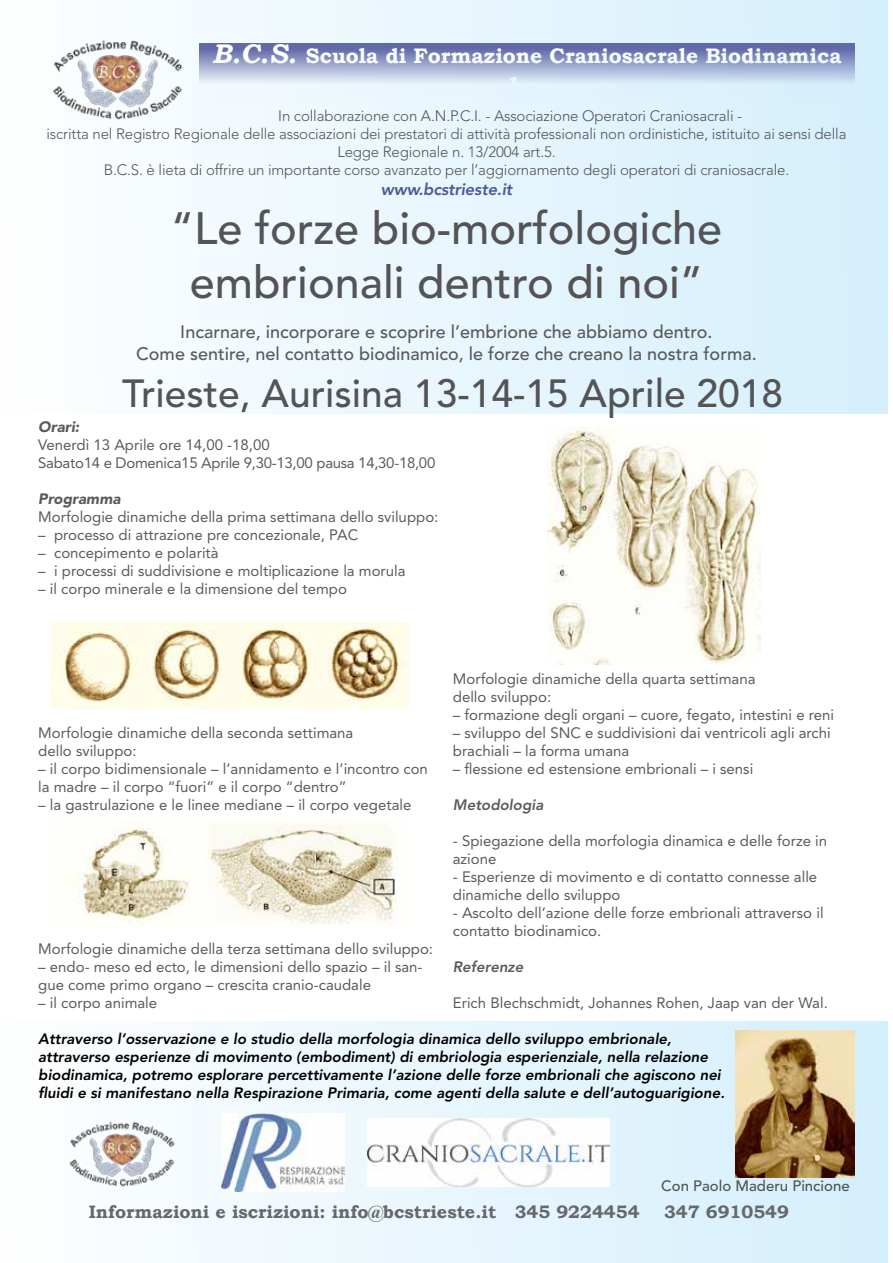
<style>
.page{position:relative;width:893px;height:1263px;background:#fff}
.page>*{position:absolute;margin:0;border:0;box-sizing:border-box;transform-origin:0 0}
.t1{font:500 45px/54px "Avenir";color:#545456;text-align:center}
.t2{font:500 39px "Avenir";color:#545456}
.t3{font:700 21px "Bookman Old Style";color:#fff}
.t4{font:500 18px/21.6px "Avenir";color:#58595b;text-align:center}
.t5{font:700 18px "Bookman Old Style";color:#67686b}
.t6{font:italic 800 16.5px "Avenir";letter-spacing:-.01em;color:#4b589d}
.t7{font:15px/18px "Avenir";color:#5a5b5d}
.t8{font:italic 800 15px/18px "Avenir";color:#000}
.t9{font:300 15px "Avenir";letter-spacing:-.01em;color:#545456}
.t10{font:15px/18px "Avenir";letter-spacing:-.02em;color:#5a5b5d}
.t11{font:500 15px "Avenir";color:#515254}
.t12{font:italic 800 15px "Avenir";color:#5a5b5d}
.t13{font:italic 900 15px "Avenir";color:#5a5b5d}
.s1{font-style:italic;font-size:27px}
</style>
<div class="page">
<div style="left:0;top:1021px;width:887px;height:242px;background:linear-gradient(to right,#feffff,#d3edfa)"></div>
<div style="left:0;top:0;width:887px;height:413px;background:linear-gradient(to right,#fefefe,#d4effc)"></div>
<img style="left:221px;top:1114px;width:124px;height:77px">
<img style="left:367px;top:1119px;width:242px;height:67px">
<svg style="left:204px;top:44px;width:651px;height:55px;background:#aebbd9"></svg>
<img style="left:36px;top:28px;width:168px;height:100px">
<img style="left:56px;top:1112px;width:137px;height:81px">
<img style="left:51px;top:623px;width:357px;height:85px">
<img style="left:76px;top:820px;width:321px;height:104px">
<img style="left:547px;top:427px;width:213px;height:238px">
<img style="left:735px;top:1030px;width:120px;height:147px">
<h3 class="t3" style="left:212px;top:43px;width:631px"><span class="s1">B.C.S.</span> Scuola di Formazione Craniosacrale Biodinamica</h3>
<p class="t9" style="left:278px;top:107px;width:465px">In collaborazione con A.N.P.C.I. - Associazione Operatori Craniosacrali -</p>
<p class="t9" style="left:46px;top:125px;width:802px">iscritta nel Registro Regionale delle associazioni dei prestatori di attività professionali non ordinistiche, istituito ai sensi della</p>
<p class="t9" style="left:337px;top:143px;width:220px">Legge Regionale n. 13/2004 art.5.</p>
<p class="t9" style="left:104px;top:161px;width:687px">B.C.S. è lieta di offrire un importante corso avanzato per l’aggiornamento degli operatori di craniosacrale.</p>
<p class="t6" style="left:381px;top:179px;width:133px">www.bcstrieste.it</p>
<h1 class="t1" style="left:171px;top:203px;width:553px">“Le forze bio-morfologiche embrionali dentro di noi”</h1>
<p class="t4" style="left:136px;top:321px;width:622px">Incarnare, incorporare e scoprire l’embrione che abbiamo dentro.<br>Come sentire, nel contatto biodinamico, le forze che creano la nostra forma.</p>
<h2 class="t2" style="left:122px;top:371px;width:663px">Trieste, Aurisina 13-14-15 Aprile 2018</h2>
<p class="t13" style="left:38px;top:418px;width:43px">Orari:</p>
<p class="t10" style="left:38px;top:436px;width:399px">Venerdì 13 Aprile ore 14,00 -18,00<br>Sabato14 e Domenica15 Aprile 9,30-13,00 pausa 14,30-18,00</p>
<p class="t13" style="left:38px;top:490px;width:84px">Programma</p>
<p class="t7" style="left:38px;top:508px;width:402px">Morfologie dinamiche della prima settimana dello sviluppo:</p>
<p class="t7" style="left:38px;top:526px;width:321px">– processo di attrazione pre concezionale, PAC</p>
<p class="t7" style="left:38px;top:544px;width:182px">– concepimento e polarità</p>
<p class="t7" style="left:38px;top:562px;width:369px">– i processi di suddivisione e moltiplicazione la morula</p>
<p class="t7" style="left:38px;top:580px;width:310px">– il corpo minerale e la dimensione del tempo</p>
<p class="t7" style="left:38px;top:724px;width:317px">Morfologie dinamiche della seconda settimana dello sviluppo:</p>
<p class="t7" style="left:38px;top:760px;width:391px">– il corpo bidimensionale – l’annidamento e l’incontro con la madre – il corpo “fuori” e il corpo “dentro”</p>
<p class="t7" style="left:38px;top:796px;width:375px">– la gastrulazione e le linee mediane – il corpo vegetale</p>
<p class="t7" style="left:38px;top:940px;width:396px">Morfologie dinamiche della terza settimana dello sviluppo:</p>
<p class="t7" style="left:38px;top:958px;width:386px">– endo- meso ed ecto, le dimensioni dello spazio – il san&shy;gue come primo organo – crescita cranio-caudale</p>
<p class="t7" style="left:38px;top:994px;width:120px">– il corpo animale</p>
<p class="t7" style="left:453px;top:670px;width:304px">Morfologie dinamiche della quarta settimana dello sviluppo:</p>
<p class="t7" style="left:453px;top:706px;width:383px">– formazione degli organi – cuore, fegato, intestini e reni</p>
<p class="t7" style="left:453px;top:724px;width:379px">– sviluppo del SNC e suddivisioni dai ventricoli agli archi brachiali – la forma umana</p>
<p class="t7" style="left:453px;top:760px;width:302px">– flessione ed estensione embrionali – i sensi</p>
<p class="t12" style="left:453px;top:796px;width:92px">Metodologia</p>
<p class="t7" style="left:453px;top:832px;width:376px">- Spiegazione della morfologia dinamica e delle forze in azione</p>
<p class="t7" style="left:453px;top:868px;width:366px">- Esperienze di movimento e di contatto connesse alle dinamiche dello sviluppo</p>
<p class="t7" style="left:453px;top:904px;width:372px">- Ascolto dell’azione delle forze embrionali attraverso il contatto biodinamico.</p>
<p class="t12" style="left:453px;top:958px;width:72px">Referenze</p>
<p class="t7" style="left:453px;top:994px;width:376px">Erich Blechschmidt, Johannes Rohen, Jaap van der Wal.</p>
<p class="t8" style="left:38px;top:1030px;width:688px">Attraverso l’osservazione e lo studio della morfologia dinamica dello sviluppo embrionale, attraverso esperienze di movimento (embodiment) di embriologia esperienziale, nella relazione biodinamica, potremo esplorare percettivamente l’azione delle forze embrionali che agiscono nei fluidi e si manifestano nella Respirazione Primaria, come agenti della salute e dell’autoguarigione.</p>
<p class="t11" style="left:661px;top:1177px;width:190px">Con Paolo Maderu Pincione</p>
<p class="t5" style="left:89px;top:1201px;width:552px">Informazioni e iscrizioni: info@bcstrieste.it 345 9224454</p>
<p class="t5" style="left:664px;top:1201px;width:126px">347 6910549</p>
</div>
